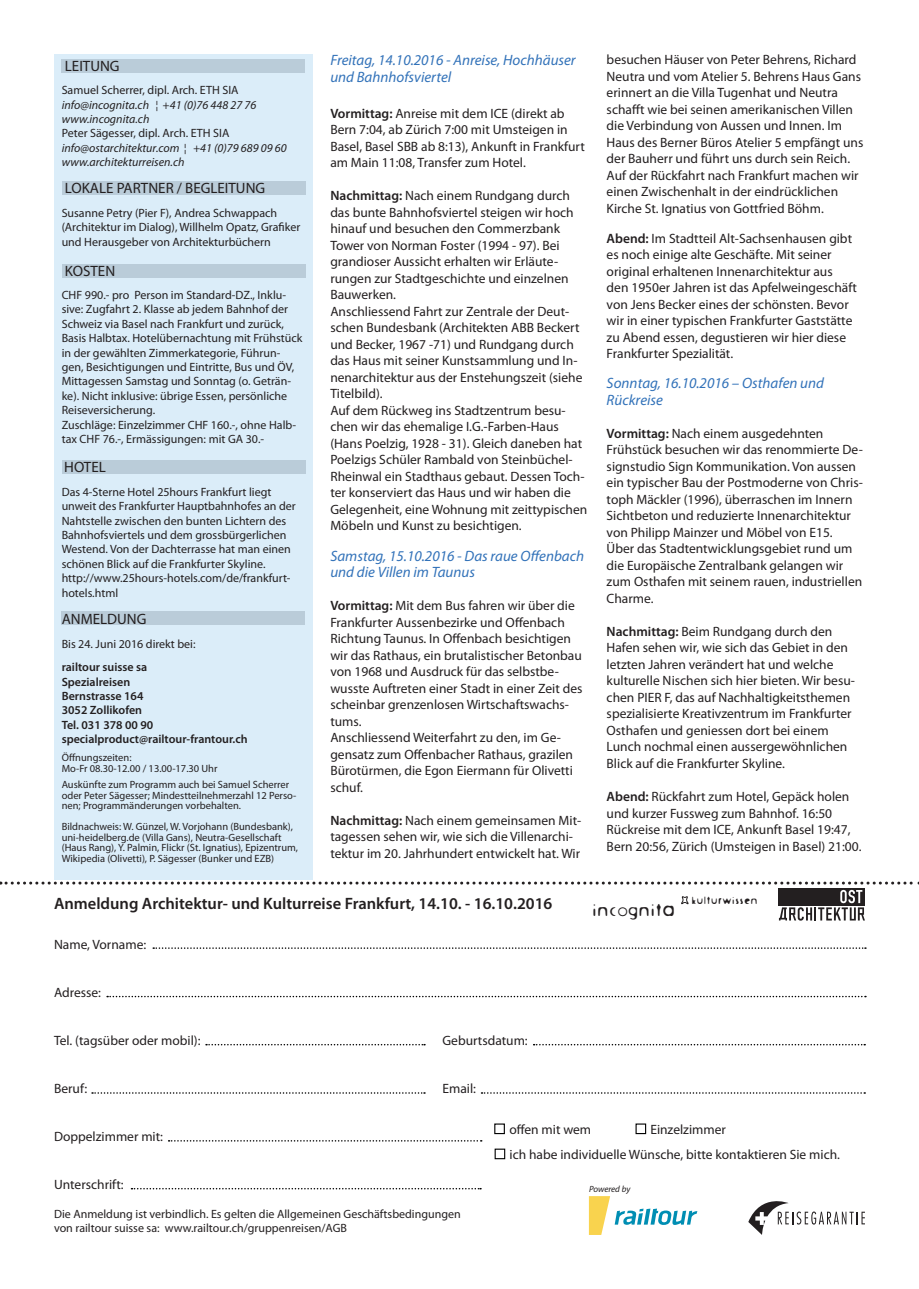
<style>
.page{position:relative;width:919px;height:1289px;background:#fff}
.page>*{position:absolute;margin:0;border:0;box-sizing:border-box;transform-origin:0 0}
.t1{font:300 20.25px "Fur";color:#231f20}
.t2{font:600 16.5px "Myriad Pro";color:#231f20}
.t3{font:italic 15px/16.5px "Myriad Pro";color:#3272b9}
.t4{font:15px "Myriad Pro";color:#231f20}
.t5{font:13.5px/16.5px "Myriad Pro";color:#231f20}
.t6{font:300 12.3px "Fur";color:#231f20}
.t7{font:12px/14.4px "Myriad Pro";color:#231f20}
.t8{font:italic 12px/14.4px "Myriad Pro";color:#231f20}
.t9{font:600 12px/14.4px "Myriad Pro";color:#231f20}
.t10{font:10.5px/10.5px "Myriad Pro";color:#231f20}
.t11{font:italic 9px "Myriad Pro";letter-spacing:-.005em;color:#231f20}
.s1{font-weight:600}
</style>
<div class="page">
<svg style="left:54px;top:54px;width:258px;height:825px;background:#d8eaf6"></svg>
<svg style="left:153px;top:947px;width:712px;height:1px"></svg>
<svg style="left:107px;top:995px;width:758px;height:2px"></svg>
<svg style="left:206px;top:1043px;width:219px;height:2px"></svg>
<svg style="left:533px;top:1044px;width:332px;height:1px"></svg>
<svg style="left:92px;top:1092px;width:333px;height:1px"></svg>
<svg style="left:481px;top:1092px;width:384px;height:1px"></svg>
<svg style="left:169px;top:1140px;width:312px;height:1px"></svg>
<svg style="left:131px;top:1188px;width:350px;height:1px"></svg>
<div style="left:494px;top:1123px;width:11px;height:11px;border:1px solid #000"></div>
<div style="left:494px;top:1148px;width:11px;height:11px;border:1px solid #000"></div>
<div style="left:635px;top:1123px;width:11px;height:11px;border:1px solid #000"></div>
<svg style="left:0;top:881px;width:919px;height:39px"></svg>
<svg style="left:589px;top:1196px;width:108px;height:38px"></svg>
<svg style="left:748px;top:1201px;width:116px;height:33px"></svg>
<p class="t5" style="left:606px;top:51px;width:258px">besuchen Häuser von Peter Behrens, Richard Neutra und vom Atelier 5. Behrens Haus Gans erinnert an die Villa Tugenhat und Neutra schafft wie bei seinen amerikanischen Villen die Verbindung von Aussen und Innen. Im Haus des Berner Büros Atelier 5 empfängt uns der Bauherr und führt uns durch sein Reich.<br>Auf der Rückfahrt nach Frankfurt machen wir einen Zwischenhalt in der eindrücklichen Kirche St. Ignatius von Gottfried Böhm.</p>
<p class="t5" style="left:606px;top:230px;width:252px"><span class="s1">Abend:</span> Im Stadtteil Alt-Sachsenhausen gibt es noch einige alte Geschäfte. Mit seiner original erhaltenen Innenarchitektur aus den 1950er Jahren ist das Apfelweingeschäft von Jens Becker eines der schönsten. Bevor wir in einer typischen Frankfurter Gaststätte zu Abend essen, degustieren wir hier diese Frankfurter Spezialität.</p>
<p class="t3" style="left:606px;top:375px;width:219px">Sonntag, 16.10.2016 – Osthafen und<br>Rückreise</p>
<p class="t5" style="left:606px;top:425px;width:258px"><span class="s1">Vormittag:</span> Nach einem ausgedehnten Frühstück besuchen wir das renommierte De&shy;signstudio Sign Kommunikation. Von aussen ein typischer Bau der Postmoderne von Chris&shy;toph Mäckler (1996), überraschen im Innern Sichtbeton und reduzierte Innenarchitektur von Philipp Mainzer und Möbel von E15.<br>Über das Stadtentwicklungsgebiet rund um die Europäische Zentralbank gelangen wir zum Osthafen mit seinem rauen, industriellen Charme.</p>
<p class="t5" style="left:606px;top:623px;width:250px"><span class="s1">Nachmittag:</span> Beim Rundgang durch den Hafen sehen wir, wie sich das Gebiet in den letzten Jahren verändert hat und welche kulturelle Nischen sich hier bieten. Wir besu&shy;chen PIER F, das auf Nachhaltigkeitsthemen spezialisierte Kreativzentrum im Frankfurter Osthafen und geniessen dort bei einem Lunch nochmal einen aussergewöhnlichen Blick auf die Frankfurter Skyline.</p>
<p class="t5" style="left:606px;top:788px;width:256px"><span class="s1">Abend:</span> Rückfahrt zum Hotel, Gepäck holen und kurzer Fussweg zum Bahnhof. 16:50<br>Rückreise mit dem ICE, Ankunft Basel 19:47, Bern 20:56, Zürich (Umsteigen in Basel) 21:00.</p>
<p class="t3" style="left:330px;top:52px;width:247px">Freitag, 14.10.2016 - Anreise, Hochhäuser und Bahnhofsviertel</p>
<p class="t5" style="left:330px;top:105px;width:256px"><span class="s1">Vormittag:</span> Anreise mit dem ICE (direkt ab Bern 7:04, ab Zürich 7:00 mit Umsteigen in Basel, Basel SBB ab 8:13), Ankunft in Frankfurt am Main 11:08, Transfer zum Hotel.</p>
<p class="t5" style="left:330px;top:187px;width:258px"><span class="s1">Nachmittag:</span> Nach einem Rundgang durch das bunte Bahnhofsviertel steigen wir hoch hinauf und besuchen den Commerzbank Tower von Norman Foster (1994 - 97). Bei grandioser Aussicht erhalten wir Erläute&shy;rungen zur Stadtgeschichte und einzelnen Bauwerken.<br>Anschliessend Fahrt zur Zentrale der Deut&shy;schen Bundesbank (Architekten ABB Beckert und Becker, 1967 -71) und Rundgang durch das Haus mit seiner Kunstsammlung und In&shy;nenarchitektur aus der Enstehungszeit (siehe Titelbild).<br>Auf dem Rückweg ins Stadtzentrum besu&shy;chen wir das ehemalige I.G.-Farben-Haus (Hans Poelzig, 1928 - 31). Gleich daneben hat Poelzigs Schüler Rambald von Steinbüchel-Rheinwal ein Stadthaus gebaut. Dessen Toch&shy;ter konserviert das Haus und wir haben die Gelegenheit, eine Wohnung mit zeittypischen Möbeln und Kunst zu besichtigen.</p>
<p class="t3" style="left:330px;top:547px;width:255px">Samstag, 15.10.2016 - Das raue Offenbach und die Villen im Taunus</p>
<p class="t5" style="left:330px;top:597px;width:253px"><span class="s1">Vormittag:</span> Mit dem Bus fahren wir über die Frankfurter Aussenbezirke und Offenbach Richtung Taunus. In Offenbach besichtigen wir das Rathaus, ein brutalistischer Betonbau von 1968 und Ausdruck für das selbstbe&shy;wusste Auftreten einer Stadt in einer Zeit des scheinbar grenzenlosen Wirtschaftswachs&shy;tums.<br>Anschliessend Weiterfahrt zu den, im Ge&shy;gensatz zum Offenbacher Rathaus, grazilen Bürotürmen, die Egon Eiermann für Olivetti schuf.</p>
<p class="t5" style="left:330px;top:811px;width:252px"><span class="s1">Nachmittag:</span> Nach einem gemeinsamen Mit&shy;tagessen sehen wir, wie sich die Villenarchi&shy;tektur im 20. Jahrhundert entwickelt hat. Wir</p>
<p class="t4" style="left:65px;top:56px;width:56px">LEITUNG</p>
<p class="t7" style="left:62px;top:83px;width:178px">Samuel Scherrer, dipl. Arch. ETH SIA</p>
<p class="t8" style="left:62px;top:97px;width:196px">info@incognita.ch ¦ +41 (0)76 448 27 76 www.incognita.ch</p>
<p class="t7" style="left:62px;top:126px;width:169px">Peter Sägesser, dipl. Arch. ETH SIA</p>
<p class="t8" style="left:62px;top:140px;width:226px">info@ostarchitektur.com ¦ +41 (0)79 689 09 60 www.architekturreisen.ch</p>
<p class="t4" style="left:65px;top:179px;width:202px">LOKALE PARTNER / BEGLEITUNG</p>
<p class="t7" style="left:62px;top:205px;width:240px">Susanne Petry (Pier F), Andrea Schwappach (Architektur im Dialog), Willhelm Opatz, Grafiker und Herausgeber von Architekturbüchern</p>
<p class="t4" style="left:65px;top:261px;width:52px">KOSTEN</p>
<p class="t7" style="left:62px;top:287px;width:242px">CHF 990.- pro Person im Standard-DZ., Inklu&shy;sive: Zugfahrt 2. Klasse ab jedem Bahnhof der Schweiz via Basel nach Frankfurt und zurück, Basis Halbtax. Hotelübernachtung mit Frühstück in der gewählten Zimmerkategorie, Führun&shy;gen, Besichtigungen und Eintritte, Bus und ÖV, Mittagessen Samstag und Sonntag (o. Geträn&shy;ke). Nicht inklusive: übrige Essen, persönliche Reiseversicherung.<br>Zuschläge: Einzelzimmer CHF 160.-, ohne Halb&shy;tax CHF 76.-, Ermässigungen: mit GA 30.-</p>
<p class="t4" style="left:64px;top:458px;width:43px">HOTEL</p>
<p class="t7" style="left:62px;top:484px;width:235px">Das 4-Sterne Hotel 25hours Frankfurt liegt unweit des Frankfurter Hauptbahnhofes an der Nahtstelle zwischen den bunten Lichtern des Bahnhofsviertels und dem grossbürgerlichen Westend. Von der Dachterrasse hat man einen schönen Blick auf die Frankfurter Skyline. http://www.25hours-hotels.com/de/frankfurt&shy;hotels.html</p>
<p class="t4" style="left:62px;top:610px;width:86px">ANMELDUNG</p>
<p class="t7" style="left:62px;top:636px;width:135px">Bis 24. Juni 2016 direkt bei:</p>
<p class="t9" style="left:62px;top:659px;width:187px">railtour suisse sa<br>Spezialreisen<br>Bernstrasse 164<br>3052 Zollikofen<br>Tel. 031 378 00 90 specialproduct@railtour-frantour.ch</p>
<p class="t10" style="left:62px;top:752px;width:157px">Öffnungszeiten:<br>Mo-Fr 08.30-12.00 / 13.00-17.30 Uhr</p>
<p class="t10" style="left:62px;top:779px;width:236px">Auskünfte zum Programm auch bei Samuel Scherrer oder Peter Sägesser; Mindestteilnehmerzahl 12 Perso&shy;nen; Programmänderungen vorbehalten.</p>
<p class="t10" style="left:62px;top:821px;width:238px">Bildnachweis: W. Günzel, W. Vorjohann (Bundesbank), uni-heidelberg.de (Villa Gans), Neutra-Gesellschaft (Haus Rang), Y. Palmin, Flickr (St. Ignatius), Epizentrum, Wikipedia (Olivetti), P. Sägesser (Bunker und EZB)</p>
<p class="t2" style="left:54px;top:893px;width:500px">Anmeldung Architektur- und Kulturreise Frankfurt, 14.10. - 16.10.2016</p>
<p class="t5" style="left:54px;top:935px;width:94px">Name, Vorname:</p>
<p class="t5" style="left:54px;top:983px;width:49px">Adresse:</p>
<p class="t5" style="left:54px;top:1031px;width:148px">Tel. (tagsüber oder mobil):</p>
<p class="t5" style="left:54px;top:1079px;width:35px">Beruf:</p>
<p class="t5" style="left:442px;top:1079px;width:35px">Email:</p>
<p class="t5" style="left:54px;top:1127px;width:110px">Doppelzimmer mit:</p>
<p class="t5" style="left:54px;top:1175px;width:71px">Unterschrift:</p>
<p class="t7" style="left:54px;top:1206px;width:408px">Die Anmeldung ist verbindlich. Es gelten die Allgemeinen Geschäftsbedingungen von railtour suisse sa: www.railtour.ch/gruppenreisen/AGB</p>
<p class="t6" style="left:691px;top:893px;width:68px">kulturwissen</p>
<h1 class="t1" style="left:592px;top:898px;width:85px">incognita</h1>
<p class="t5" style="left:442px;top:1031px;width:87px">Geburtsdatum:</p>
<p class="t5" style="left:509px;top:1121px;width:83px">offen mit wem</p>
<p class="t5" style="left:650px;top:1121px;width:77px">Einzelzimmer</p>
<p class="t5" style="left:509px;top:1146px;width:332px">ich habe individuelle Wünsche, bitte kontaktieren Sie mich.</p>
<p class="t11" style="left:589px;top:1183px;width:43px">Powered by</p>
</div>
